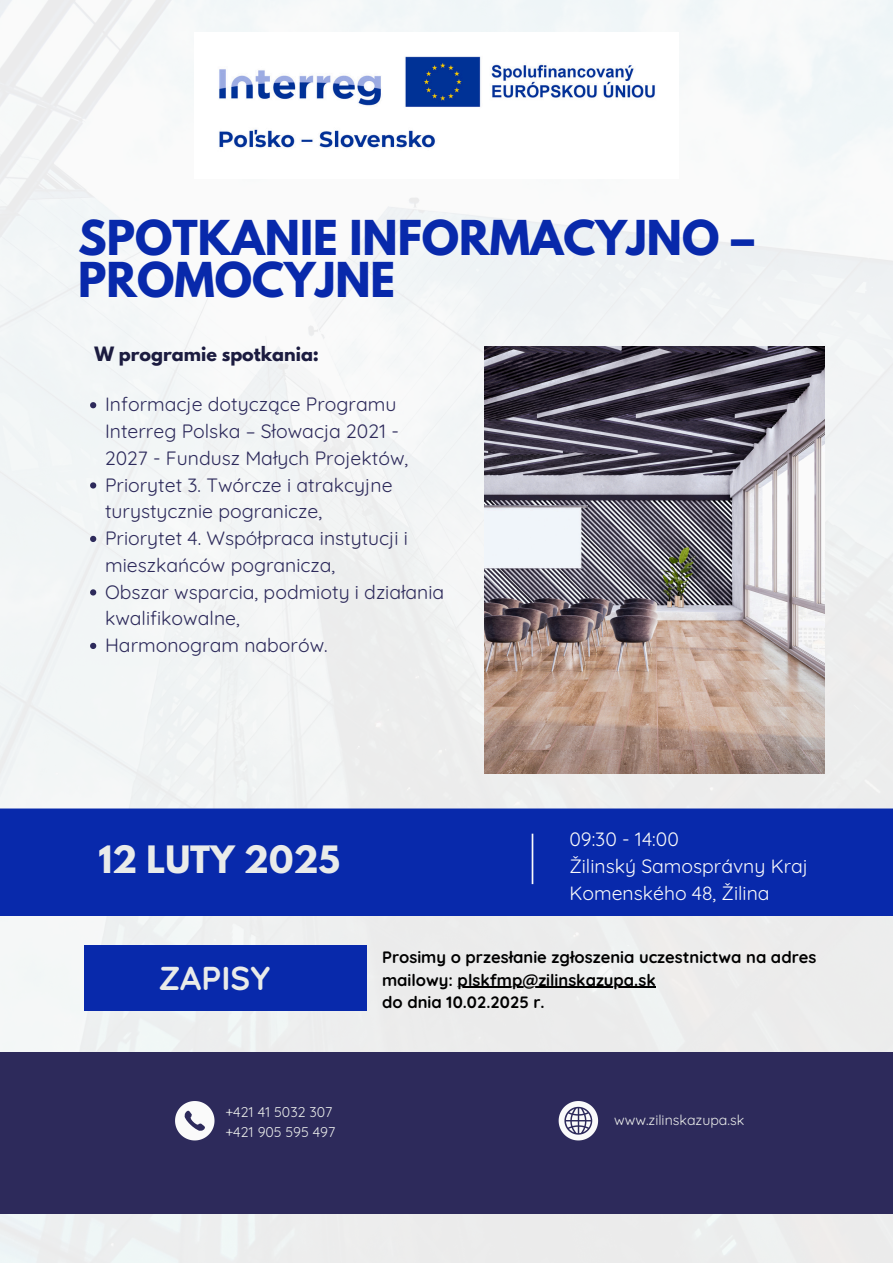
<style>
.page{position:relative;width:893px;height:1263px;background:#fff}
.page>*{position:absolute;margin:0;border:0;box-sizing:border-box;transform-origin:0 0}
.t1{font:700 42.6px/42.2px "League Spartan";color:#0829ab}
.t2{font:700 33.45px "League Spartan";color:#e9ebe9}
.t3{font:700 33.15px "Quicksand";color:#e9ebe9}
.t4{font:19.27px/26.8px "Quicksand";color:#2d2a5b}
.t5{font:19.27px/26.9px "Quicksand";color:#fafafa}
.t6{font:700 17.55px "League Spartan";color:#1c1c40}
.t7{font:700 16.5px/22.5px "Quicksand";color:#000}
.t8{font:14.1px "Quicksand";color:#e9ebe9}
</style>
<div class="page">
<img style="left:0;top:0;width:893px;height:1263px">
<div style="left:0;top:1052px;width:893px;height:161px;background:#2d2a5b"></div>
<div style="left:84px;top:945px;width:282px;height:66px;background:#0829ab"></div>
<div style="left:0;top:808px;width:893px;height:108px;background:#0829ab"></div>
<hr style="left:531px;top:834px;width:2px;height:50px;background:#fafafa">
<img style="left:484px;top:346px;width:340px;height:428px">
<svg style="left:175px;top:1101px;width:39px;height:39px"></svg>
<svg style="left:558px;top:1101px;width:40px;height:39px"></svg>
<img style="left:195px;top:32px;width:483px;height:146px">
<hr style="left:458px;top:986px;width:198px;height:2px;background:#000">
<svg style="left:90px;top:402px;width:6px;height:6px"></svg>
<svg style="left:90px;top:482px;width:6px;height:6px"></svg>
<svg style="left:90px;top:536px;width:6px;height:6px"></svg>
<svg style="left:90px;top:589px;width:6px;height:6px"></svg>
<svg style="left:90px;top:643px;width:6px;height:6px"></svg>
<p class="t1" style="left:78px;top:222px;width:677px">SPOTKANIE INFORMACYJNO –<br>PROMOCYJNE</p>
<h1 class="t6" style="left:94px;top:345px;width:226px">W programie spotkania:</h1>
<p class="t4" style="left:105px;top:391px;width:305px">Informacje dotyczące Programu<br>Interreg Polska – Słowacja 2021 -<br>2027 - Fundusz Małych Projektów,</p>
<h2 class="t4" style="left:105px;top:471px;width:289px">Priorytet 3. Twórcze i atrakcyjne turystycznie pogranicze,</h2>
<p class="t4" style="left:105px;top:524px;width:304px">Priorytet 4. Współpraca instytucji i mieszkańców pogranicza,</p>
<h4 class="t4" style="left:105px;top:578px;width:341px">Obszar wsparcia, podmioty i działania kwalifikowalne,</h4>
<h2 class="t4" style="left:105px;top:631px;width:224px">Harmonogram naborów.</h2>
<p class="t2" style="left:98px;top:843px;width:243px">12 LUTY 2025</p>
<p class="t5" style="left:569px;top:825px;width:240px">09:30 - 14:00<br>Žilinský Samosprávny Kraj<br>Komenského 48, Žilina</p>
<h3 class="t3" style="left:159px;top:957px;width:113px">ZAPISY</h3>
<p class="t8" style="left:225px;top:1103px;width:109px">+421 41 5032 307</p>
<p class="t8" style="left:225px;top:1122px;width:111px">+421 905 595 497</p>
<p class="t7" style="left:382px;top:945px;width:436px">Prosimy o przesłanie zgłoszenia uczestnictwa na adres mailowy: plskfmp@zilinskazupa.sk</p>
<p class="t7" style="left:382px;top:990px;width:164px">do dnia 10.02.2025 r.</p>
<h5 class="t8" style="left:614px;top:1111px;width:132px">www.zilinskazupa.sk</h5>
</div>
